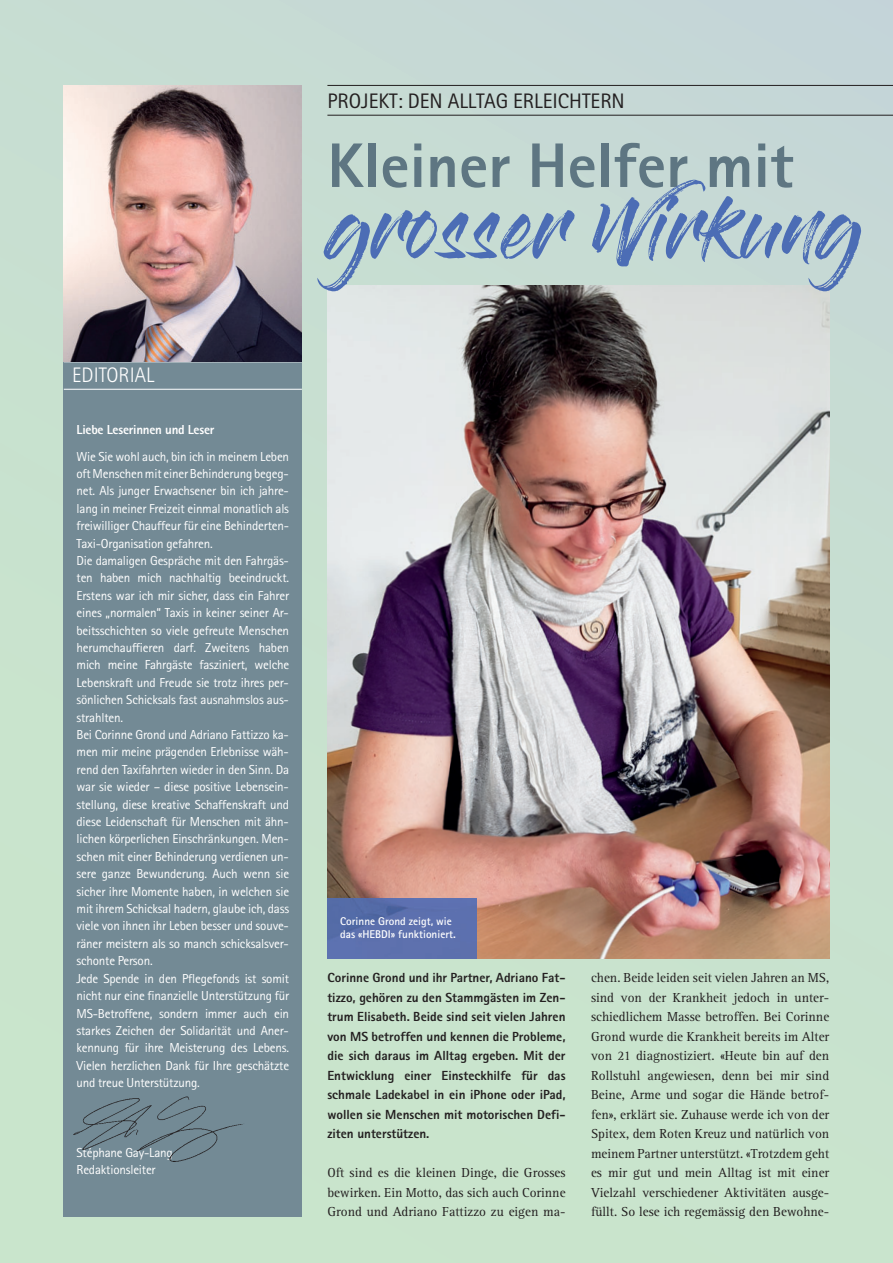
<style>
.page{position:relative;width:893px;height:1263px;background:#c8e1cf}
.page>*{position:absolute;margin:0;border:0;box-sizing:border-box;transform-origin:0 0}
.t1{font:64.5px "Gloss And Bloom";color:#4c6db5}
.t2{font:800 63px "Rotis Sans Serif";color:#5e7682}
.t3{font:21px "Rotis Sans Serif";color:#231f20}
.t4{font:300 21px "Rotis Sans Serif";color:#fff}
.t5{font:13.5px/19.5px "Rotis Serif";color:#231f20;text-align:justify}
.t6{font:800 13.2px/19.5px "Rotis Sans Serif";color:#231f20;text-align:justify}
.t7{font:13.05px/17.4px "Rotis Sans Serif";letter-spacing:-.015em;color:#fff}
.t8{font:800 13.05px "Rotis Sans Serif";letter-spacing:-.015em;color:#fff}
.t9{font:700 11.25px/13.5px "Rotis Sans Serif";color:#fff}
</style>
<div class="page">
<div style="left:64px;top:362px;width:238px;height:854px;background:#738a95"></div>
<hr style="left:64px;top:361px;width:238px;height:1px;background:#fff">
<hr style="left:64px;top:389px;width:238px;height:1px;background:#fff">
<img style="left:64px;top:85px;width:238px;height:276px">
<img style="left:63px;top:1094px;width:180px;height:69px">
<hr style="left:327px;top:115px;width:566px;height:1px;background:#231f20">
<hr style="left:327px;top:85px;width:566px;height:1px;background:#231f20">
<img style="left:327px;top:286px;width:502px;height:672px">
<img style="left:327px;top:899px;width:149px;height:59px">
<h3 class="t3" style="left:327px;top:94px;width:299px">PROJEKT: DEN ALLTAG ERLEICHTERN</h3>
<h2 class="t2" style="left:327px;top:144px;width:467px">Kleiner Helfer mit</h2>
<h1 class="t1" style="left:327px;top:198px;width:536px">grosser Wirkung</h1>
<h3 class="t4" style="left:72px;top:368px;width:84px">EDITORIAL</h3>
<p class="t8" style="left:77px;top:425px;width:139px">Liebe Leserinnen und Leser</p>
<p class="t7" style="left:77px;top:449px;width:214px">Wie Sie wohl auch, bin ich in meinem Leben oft Menschen mit einer Behinderung begeg&shy;net. Als junger Erwachsener bin ich jahre&shy;lang in meiner Freizeit einmal monatlich als freiwilliger Chauffeur für eine Behinderten-Taxi-Organisation gefahren.<br>Die damaligen Gespräche mit den Fahrgäs&shy;ten haben mich nachhaltig beeindruckt.<br>Erstens war ich mir sicher, dass ein Fahrer eines „normalen“ Taxis in keiner seiner Ar&shy;beitsschichten so viele gefreute Menschen herumchauffieren darf. Zweitens haben mich meine Fahrgäste fasziniert, welche Lebenskraft und Freude sie trotz ihres per&shy;sönlichen Schicksals fast ausnahmslos aus&shy;strahlten.<br>Bei Corinne Grond und Adriano Fattizzo ka&shy;men mir meine prägenden Erlebnisse wäh&shy;rend den Taxifahrten wieder in den Sinn. Da war sie wieder – diese positive Lebensein&shy;stellung, diese kreative Schaffenskraft und diese Leidenschaft für Menschen mit ähn - lichen körperlichen Einschränkungen. Men&shy;schen mit einer Behinderung verdienen un&shy;sere ganze Bewunderung. Auch wenn sie sicher ihre Momente haben, in welchen sie mit ihrem Schicksal hadern, glaube ich, dass viele von ihnen ihr Leben besser und souve&shy;räner meistern als so manch schicksalsver&shy;schonte Person.<br>Jede Spende in den Pflegefonds ist somit nicht nur eine finanzielle Unterstützung für MS-Betroffene, sondern immer auch ein starkes Zeichen der Solidarität und Aner - kennung für ihre Meisterung des Lebens.<br>Vielen herzlichen Dank für Ihre geschätzte und treue Unterstützung.</p>
<p class="t7" style="left:77px;top:1145px;width:98px">Stéphane Gay-Lang<br>Redaktionsleiter</p>
<p class="t9" style="left:340px;top:915px;width:117px">Corinne Grond zeigt, wie das «HEBDI» funktioniert.</p>
<p class="t6" style="left:327px;top:969px;width:240px">Corinne Grond und ihr Partner, Adriano Fat&shy;tizzo, gehören zu den Stammgästen im Zen&shy;trum Elisabeth. Beide sind seit vielen Jahren von MS betroffen und kennen die Probleme, die sich daraus im Alltag ergeben. Mit der Entwicklung einer Einsteckhilfe für das schmale Ladekabel in ein iPhone oder iPad, wollen sie Menschen mit motorischen Defi&shy;ziten unterstützen.</p>
<p class="t5" style="left:327px;top:1164px;width:240px">Oft sind es die kleinen Dinge, die Grosses bewirken. Ein Motto, das sich auch Corinne Grond und Adriano Fattizzo zu eigen ma-</p>
<p class="t5" style="left:591px;top:969px;width:240px">chen. Beide leiden seit vielen Jahren an MS, sind von der Krankheit jedoch in unter&shy;schiedlichem Masse betroffen. Bei Corinne Grond wurde die Krankheit bereits im Alter von 21 diagnostiziert. «Heute bin auf den Rollstuhl angewiesen, denn bei mir sind Beine, Arme und sogar die Hände betrof&shy;fen», erklärt sie. Zuhause werde ich von der Spitex, dem Roten Kreuz und natürlich von meinem Partner unterstützt. «Trotzdem geht es mir gut und mein Alltag ist mit einer Vielzahl verschiedener Aktivitäten ausge&shy;füllt. So lese ich regemässig den Bewohne-</p>
</div>
